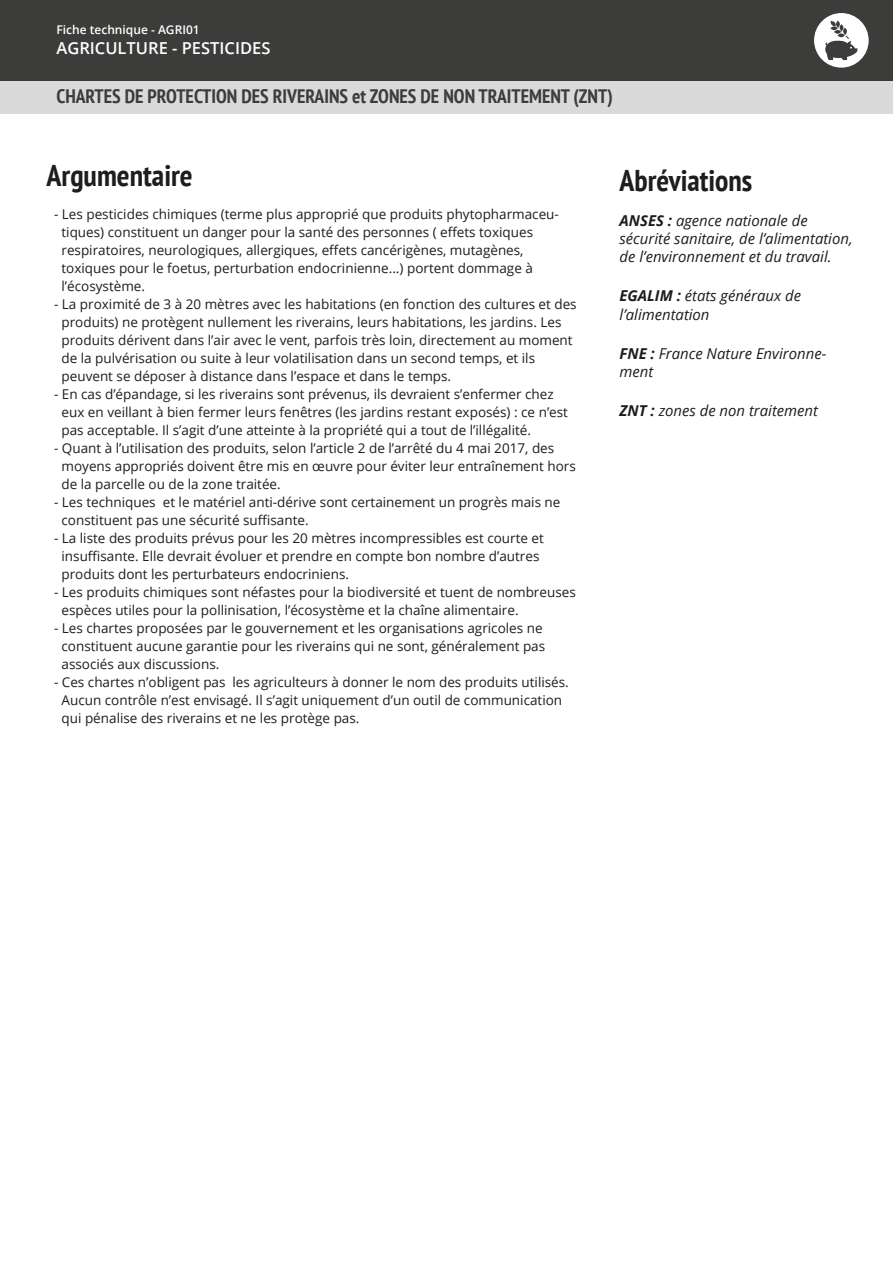
<style>
.page{position:relative;width:893px;height:1263px;background:#fff}
.page>*{position:absolute;margin:0;border:0;box-sizing:border-box;transform-origin:0 0}
.t1{font:700 condensed 30px "PT Sans";color:#1d1d1b}
.t2{font:700 condensed 19.5px "PT Sans";color:#3c3c3b}
.t3{font:600 16.5px "Open Sans";color:#fff}
.t4{font:italic 15px/18px "Open Sans";color:#1d1d1b}
.t5{font:13.5px/18px "Open Sans";color:#1d1d1b}
.t6{font:600 12px "Open Sans";color:#fff}
.s1{font-weight:700}
</style>
<div class="page">
<div style="left:0;top:80px;width:893px;height:34px;background:#dadada"></div>
<div style="left:0;top:0;width:893px;height:80px;background:#3c3c3b"></div>
<div style="left:814px;top:13px;width:55px;height:55px;background:#fff;border-radius:50%"></div>
<svg style="left:825px;top:20px;width:32px;height:40px"></svg>
<p class="t6" style="left:56px;top:22px;width:145px">Fiche technique - AGRI01</p>
<p class="t3" style="left:56px;top:37px;width:216px">AGRICULTURE - PESTICIDES</p>
<h2 class="t2" style="left:56px;top:83px;width:558px">CHARTES DE PROTECTION DES RIVERAINS et ZONES DE NON TRAITEMENT (ZNT)</h2>
<h1 class="t1" style="left:47px;top:156px;width:148px">Argumentaire</h1>
<p class="t5" style="left:62px;top:205px;width:499px;text-indent:-8px">- Les pesticides chimiques (terme plus approprié que produits phytopharmaceu&shy;tiques) constituent un danger pour la santé des personnes ( effets toxiques respiratoires, neurologiques, allergiques, effets cancérigènes, mutagènes, toxiques pour le foetus, perturbation endocrinienne...) portent dommage à l’écosystème.</p>
<p class="t5" style="left:62px;top:295px;width:517px;text-indent:-8px">- La proximité de 3 à 20 mètres avec les habitations (en fonction des cultures et des produits) ne protègent nullement les riverains, leurs habitations, les jardins. Les produits dérivent dans l’air avec le vent, parfois très loin, directement au moment de la pulvérisation ou suite à leur volatilisation dans un second temps, et ils peuvent se déposer à distance dans l’espace et dans le temps.</p>
<p class="t5" style="left:62px;top:385px;width:508px;text-indent:-8px">- En cas d’épandage, si les riverains sont prévenus, ils devraient s’enfermer chez eux en veillant à bien fermer leurs fenêtres (les jardins restant exposés) : ce n’est pas acceptable. Il s’agit d’une atteinte à la propriété qui a tout de l’illégalité.</p>
<p class="t5" style="left:62px;top:439px;width:516px;text-indent:-8px">- Quant à l’utilisation des produits, selon l’article 2 de l’arrêté du 4 mai 2017, des moyens appropriés doivent être mis en œuvre pour éviter leur entraînement hors de la parcelle ou de la zone traitée.</p>
<p class="t5" style="left:62px;top:493px;width:500px;text-indent:-8px">- Les techniques et le matériel anti-dérive sont certainement un progrès mais ne constituent pas une sécurité suffisante.</p>
<p class="t5" style="left:62px;top:529px;width:484px;text-indent:-8px">- La liste des produits prévus pour les 20 mètres incompressibles est courte et insuffisante. Elle devrait évoluer et prendre en compte bon nombre d’autres produits dont les perturbateurs endocriniens.</p>
<p class="t5" style="left:62px;top:583px;width:516px;text-indent:-8px">- Les produits chimiques sont néfastes pour la biodiversité et tuent de nombreuses espèces utiles pour la pollinisation, l’écosystème et la chaîne alimentaire.</p>
<p class="t5" style="left:62px;top:619px;width:485px;text-indent:-8px">- Les chartes proposées par le gouvernement et les organisations agricoles ne constituent aucune garantie pour les riverains qui ne sont, généralement pas associés aux discussions.</p>
<p class="t5" style="left:62px;top:673px;width:509px;text-indent:-8px">- Ces chartes n’obligent pas les agriculteurs à donner le nom des produits utilisés.<br>Aucun contrôle n’est envisagé. Il s’agit uniquement d’un outil de communication qui pénalise des riverains et ne les protège pas.</p>
<h1 class="t1" style="left:619px;top:161px;width:134px">Abréviations</h1>
<p class="t4" style="left:619px;top:211px;width:235px"><span class="s1">ANSES :</span> agence nationale de sécurité sanitaire, de l’alimentation, de l’environnement et du travail.</p>
<p class="t4" style="left:619px;top:285px;width:183px;line-height:19.5px"><span class="s1">EGALIM :</span> états généraux de l’alimentation</p>
<p class="t4" style="left:619px;top:344px;width:208px"><span class="s1">FNE :</span> France Nature Environne&shy;ment</p>
<p class="t4" style="left:619px;top:401px;width:200px"><span class="s1">ZNT :</span> zones de non traitement</p>
</div>
